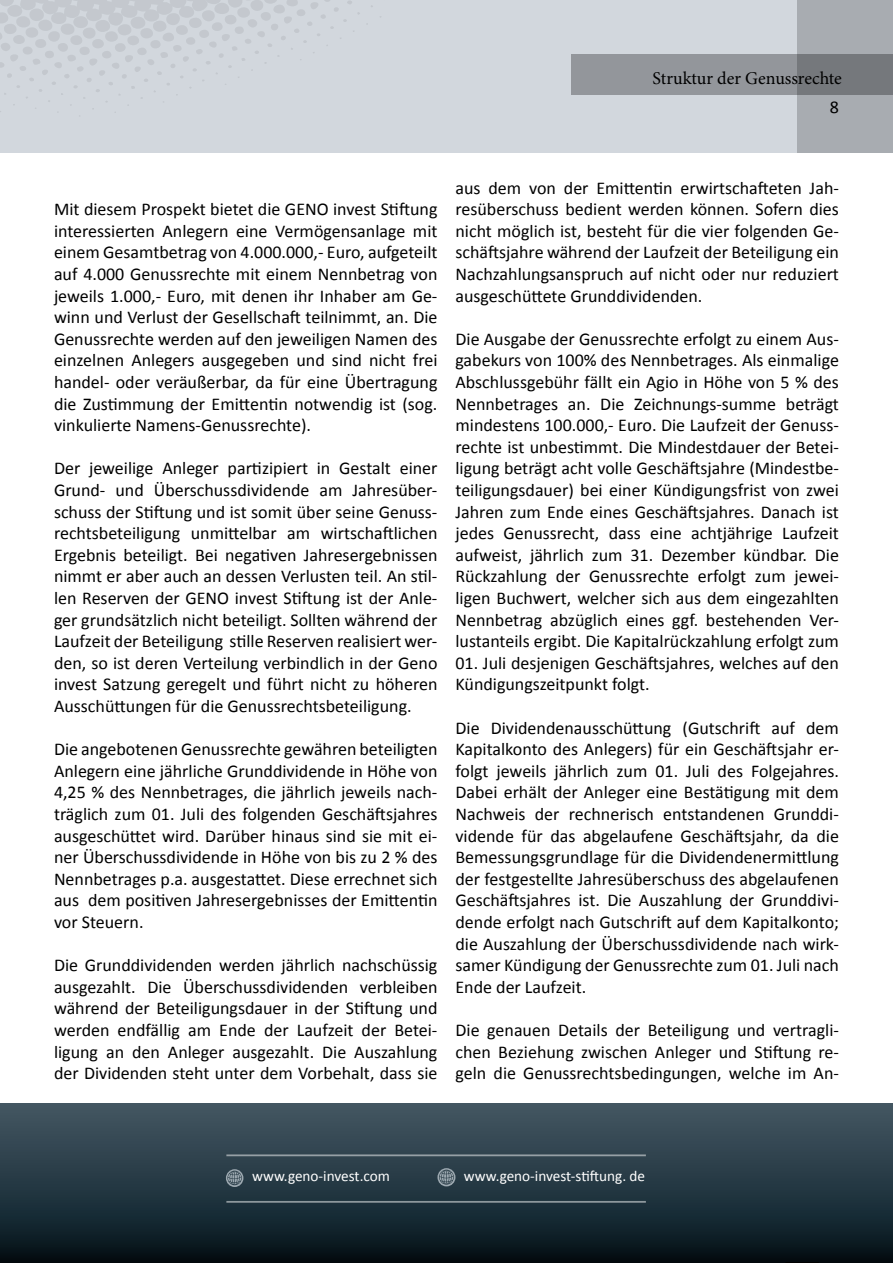
<style>
.page{position:relative;width:893px;height:1263px;background:#fff}
.page>*{position:absolute;margin:0;border:0;box-sizing:border-box;transform-origin:0 0}
.t1{font:18px/21.6px "Calibri";color:#000;text-align:justify}
.t2{font:18px "Minion Pro";color:#000}
.t3{font:15.15px "Calibri";color:#fff}
</style>
<div class="page">
<div style="left:0;top:0;width:893px;height:152px;background:#d2d7dd"></div>
<div style="left:798px;top:0;width:95px;height:152px;background:#a8acb1"></div>
<svg style="left:572px;top:54px;width:321px;height:41px;background:#8a8d91"></svg>
<svg style="left:0;top:0;width:373px;height:26px"></svg>
<div style="left:0;top:1103px;width:893px;height:160px;background:linear-gradient(to bottom,#455a67,#04131a)"></div>
<hr style="left:226px;top:1154px;width:420px;height:2px;background:#fff">
<hr style="left:226px;top:1201px;width:420px;height:2px;background:#fff">
<svg style="left:437px;top:1168px;width:18px;height:18px"></svg>
<svg style="left:226px;top:1169px;width:17px;height:18px"></svg>
<hr style="left:785px;top:0;width:34px;height:1px;background:#000">
<hr style="left:785px;top:1262px;width:34px;height:1px;background:#000">
<p class="t2" style="left:652px;top:67px;width:191px">Struktur der Genussrechte</p>
<p class="t1" style="left:830px;top:97px;width:11px">8</p>
<p class="t1" style="left:54px;top:198px;width:385px">Mit diesem Prospekt bietet die GENO invest Stiftung interessierten Anlegern eine Vermögensanlage mit einem Gesamtbetrag von 4.000.000,- Euro, aufgeteilt auf 4.000 Genussrechte mit einem Nennbetrag von jeweils 1.000,- Euro, mit denen ihr Inhaber am Ge&shy;winn und Verlust der Gesellschaft teilnimmt, an. Die Genussrechte werden auf den jeweiligen Namen des einzelnen Anlegers ausgegeben und sind nicht frei handel- oder veräußerbar, da für eine Übertragung die Zustimmung der Emittentin notwendig ist (sog. vinkulierte Namens-Genussrechte).</p>
<p class="t1" style="left:54px;top:458px;width:385px">Der jeweilige Anleger partizipiert in Gestalt einer Grund- und Überschussdividende am Jahresüber&shy;schuss der Stiftung und ist somit über seine Genuss&shy;rechtsbeteiligung unmittelbar am wirtschaftlichen Ergebnis beteiligt. Bei negativen Jahresergebnissen nimmt er aber auch an dessen Verlusten teil. An stil&shy;len Reserven der GENO invest Stiftung ist der Anle&shy;ger grundsätzlich nicht beteiligt. Sollten während der Laufzeit der Beteiligung stille Reserven realisiert wer&shy;den, so ist deren Verteilung verbindlich in der Geno invest Satzung geregelt und führt nicht zu höheren Ausschüttungen für die Genussrechtsbeteiligung.</p>
<p class="t1" style="left:54px;top:738px;width:385px">Die angebotenen Genussrechte gewähren beteiligten Anlegern eine jährliche Grunddividende in Höhe von 4,25 % des Nennbetrages, die jährlich jeweils nach&shy;träglich zum 01. Juli des folgenden Geschäftsjahres ausgeschüttet wird. Darüber hinaus sind sie mit ei&shy;ner Überschussdividende in Höhe von bis zu 2 % des Nennbetrages p.a. ausgestattet. Diese errechnet sich aus dem positiven Jahresergebnisses der Emittentin vor Steuern.</p>
<p class="t1" style="left:54px;top:954px;width:385px">Die Grunddividenden werden jährlich nachschüssig ausgezahlt. Die Überschussdividenden verbleiben während der Beteiligungsdauer in der Stiftung und werden endfällig am Ende der Laufzeit der Betei&shy;ligung an den Anleger ausgezahlt. Die Auszahlung der Dividenden steht unter dem Vorbehalt, dass sie</p>
<p class="t1" style="left:455px;top:177px;width:385px">aus dem von der Emittentin erwirtschafteten Jah&shy;resüberschuss bedient werden können. Sofern dies nicht möglich ist, besteht für die vier folgenden Ge&shy;schäftsjahre während der Laufzeit der Beteiligung ein Nachzahlungsanspruch auf nicht oder nur reduziert ausgeschüttete Grunddividenden.</p>
<p class="t1" style="left:455px;top:328px;width:385px">Die Ausgabe der Genussrechte erfolgt zu einem Aus&shy;gabekurs von 100% des Nennbetrages. Als einmalige Abschlussgebühr fällt ein Agio in Höhe von 5 % des Nennbetrages an. Die Zeichnungs-summe beträgt mindestens 100.000,- Euro. Die Laufzeit der Genuss&shy;rechte ist unbestimmt. Die Mindestdauer der Betei&shy;ligung beträgt acht volle Geschäftsjahre (Mindestbe&shy;teiligungsdauer) bei einer Kündigungsfrist von zwei Jahren zum Ende eines Geschäftsjahres. Danach ist jedes Genussrecht, dass eine achtjährige Laufzeit aufweist, jährlich zum 31. Dezember kündbar. Die Rückzahlung der Genussrechte erfolgt zum jewei&shy;ligen Buchwert, welcher sich aus dem eingezahlten Nennbetrag abzüglich eines ggf. bestehenden Ver&shy;lustanteils ergibt. Die Kapitalrückzahlung erfolgt zum</p>
<p class="t1" style="left:455px;top:652px;width:385px">01. Juli desjenigen Geschäftsjahres, welches auf den<br>Kündigungszeitpunkt folgt.</p>
<p class="t1" style="left:455px;top:717px;width:385px">Die Dividendenausschüttung (Gutschrift auf dem Kapitalkonto des Anlegers) für ein Geschäftsjahr er&shy;folgt jeweils jährlich zum 01. Juli des Folgejahres.<br>Dabei erhält der Anleger eine Bestätigung mit dem Nachweis der rechnerisch entstandenen Grunddi&shy;vidende für das abgelaufene Geschäftsjahr, da die Bemessungsgrundlage für die Dividendenermittlung der festgestellte Jahresüberschuss des abgelaufenen Geschäftsjahres ist. Die Auszahlung der Grunddivi&shy;dende erfolgt nach Gutschrift auf dem Kapitalkonto; die Auszahlung der Überschussdividende nach wirk&shy;samer Kündigung der Genussrechte zum 01. Juli nach Ende der Laufzeit.</p>
<p class="t1" style="left:455px;top:1019px;width:385px">Die genauen Details der Beteiligung und vertragli&shy;chen Beziehung zwischen Anleger und Stiftung re&shy;geln die Genussrechtsbedingungen, welche im An-</p>
<p class="t3" style="left:252px;top:1166px;width:139px">www.geno-invest.com</p>
<p class="t3" style="left:464px;top:1166px;width:183px">www.geno-invest-stiftung. de</p>
</div>
